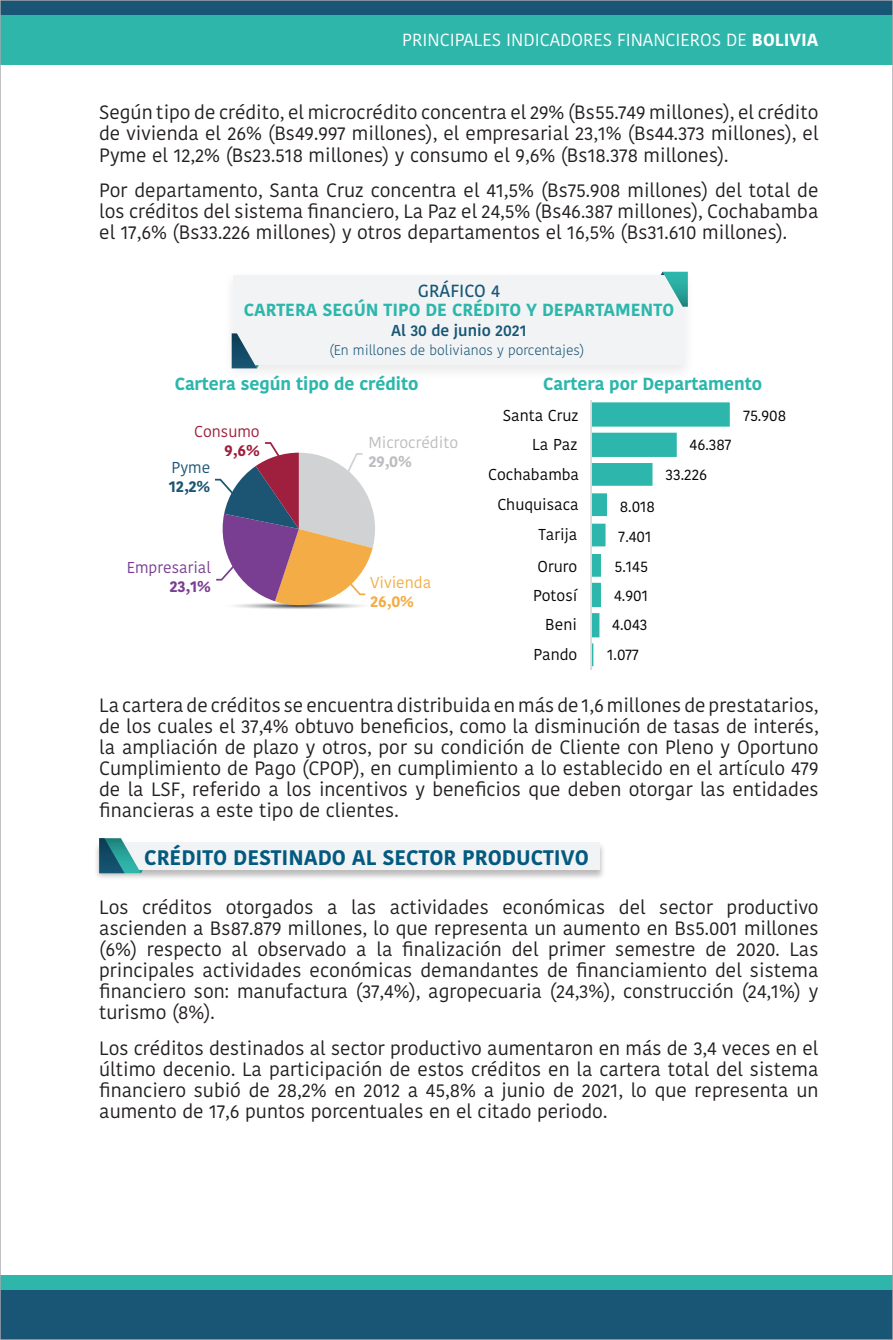
<style>
.page{position:relative;width:893px;height:1340px;background:#fff}
.page>*{position:absolute;margin:0;border:0;box-sizing:border-box;transform-origin:0 0}
.t1{font:700 21px "Kohinoor Bangla";color:#035a81}
.t2{font:19.25px/21px "Kohinoor Bangla";color:#231f20;text-align:justify}
.t3{font:700 17.5px "Kohinoor Bangla";color:#2db7ac}
.t4{font:17.5px "Kohinoor Bangla";color:#fff}
.t5{font:500 17.5px "Kohinoor Bangla";color:#175676}
.t6{font:15.75px/29.6px "Kohinoor Bangla";color:#050504;text-align:right}
.t7{font:600 15.75px "Kohinoor Bangla";color:#175676}
.t8{font:15.75px "Kohinoor Bangla";color:#bcbdc0}
.t9{font:15.75px "Kohinoor Bangla";color:#793e91}
.t10{font:15.75px "Kohinoor Bangla";color:#f4ad46}
.t11{font:15.75px "Kohinoor Bangla";color:#9f203e}
.t12{font:700 15.75px "Kohinoor Bangla";color:#bcbdc0}
.t13{font:700 15.75px "Kohinoor Bangla";color:#f4ad46}
.t14{font:700 15.75px "Kohinoor Bangla";color:#793e91}
.t15{font:700 15.75px "Kohinoor Bangla";color:#1b5573}
.t16{font:15.75px "Kohinoor Bangla";color:#1b5573}
.t17{font:700 15.75px "Kohinoor Bangla";color:#9f203e}
.t18{font:300 14px "Kohinoor Bangla";color:#175676}
.s1{font-weight:700}
</style>
<div class="page">
<div style="left:0;top:15px;width:893px;height:49px;background:#2fb6ab"></div>
<div style="left:0;top:0;width:893px;height:15px;background:#195675"></div>
<div style="left:1px;top:1290px;width:892px;height:49px;background:#195675"></div>
<div style="left:1px;top:1275px;width:892px;height:15px;background:#2fb6ab"></div>
<div style="left:94px;top:841px;width:511px;height:39px;background:#231f20;opacity:.3"></div>
<div style="left:99px;top:842px;width:501px;height:28px;background:#f2f3f4"></div>
<svg style="left:99px;top:838px;width:44px;height:35px"></svg>
<div style="left:234px;top:275px;width:451px;height:90px;background:#f2f3f4"></div>
<svg style="left:661px;top:272px;width:27px;height:35px"></svg>
<svg style="left:232px;top:333px;width:27px;height:35px"></svg>
<svg style="left:215px;top:442px;width:160px;height:167px"></svg>
<svg style="left:592px;top:402px;width:138px;height:264px"></svg>
<hr style="left:590px;top:400px;width:2px;height:270px;background:#d9dad8">
<p class="t4" style="left:402px;top:26px;width:418px">PRINCIPALES INDICADORES FINANCIEROS DE <span class="s1">BOLIVIA</span></p>
<p class="t2" style="left:99px;top:102px;width:721px">Según tipo de crédito, el microcrédito concentra el 29% (Bs55.749 millones), el crédito de vivienda el 26% (Bs49.997 millones), el empresarial 23,1% (Bs44.373 millones), el Pyme el 12,2% (Bs23.518 millones) y consumo el 9,6% (Bs18.378 millones).</p>
<p class="t2" style="left:99px;top:180px;width:721px">Por departamento, Santa Cruz concentra el 41,5% (Bs75.908 millones) del total de los créditos del sistema financiero, La Paz el 24,5% (Bs46.387 millones), Cochabamba el 17,6% (Bs33.226 millones) y otros departamentos el 16,5% (Bs31.610 millones).</p>
<p class="t5" style="left:418px;top:277px;width:84px">GRÁFICO 4</p>
<p class="t3" style="left:244px;top:295px;width:432px">CARTERA SEGÚN TIPO DE CRÉDITO Y DEPARTAMENTO</p>
<p class="t7" style="left:391px;top:317px;width:137px">Al 30 de junio 2021</p>
<p class="t18" style="left:329px;top:339px;width:256px">(En millones de bolivianos y porcentajes)</p>
<p class="t3" style="left:175px;top:369px;width:245px">Cartera según tipo de crédito</p>
<p class="t3" style="left:543px;top:369px;width:221px">Cartera por Departamento</p>
<p class="t11" style="left:194px;top:419px;width:67px">Consumo</p>
<p class="t17" style="left:225px;top:436px;width:37px">9,6%</p>
<p class="t16" style="left:172px;top:455px;width:40px">Pyme</p>
<p class="t15" style="left:169px;top:472px;width:43px">12,2%</p>
<p class="t9" style="left:127px;top:555px;width:86px">Empresarial</p>
<p class="t14" style="left:169px;top:572px;width:43px">23,1%</p>
<p class="t8" style="left:368px;top:430px;width:91px">Microcrédito</p>
<p class="t12" style="left:368px;top:447px;width:45px">29,0%</p>
<p class="t10" style="left:370px;top:571px;width:63px">Vivienda</p>
<p class="t13" style="left:370px;top:588px;width:45px">26,0%</p>
<p class="t6" style="left:488px;top:400px;width:93px">Santa Cruz<br>La Paz<br>Cochabamba<br>Chuquisaca<br>Tarija</p>
<p class="t6" style="left:533px;top:552px;width:46px;line-height:28.9px">Oruro<br>Potosí<br>Beni</p>
<p class="t6" style="left:533px;top:639px;width:46px">Pando</p>
<p class="t6" style="left:612px;top:491px;width:44px;text-align:center">8.018<br>7.401<br>5.145<br>4.901<br>4.043</p>
<p class="t6" style="left:607px;top:639px;width:33px">1.077</p>
<p class="t6" style="left:666px;top:429px;width:68px;line-height:30.3px;text-align:left;text-indent:24px">46.387<br>33.226</p>
<p class="t6" style="left:743px;top:400px;width:44px">75.908</p>
<p class="t2" style="left:99px;top:694px;width:721px">La cartera de créditos se encuentra distribuida en más de 1,6 millones de prestatarios, de los cuales el 37,4% obtuvo beneficios, como la disminución de tasas de interés, la ampliación de plazo y otros, por su condición de Cliente con Pleno y Oportuno Cumplimiento de Pago (CPOP), en cumplimiento a lo establecido en el artículo 479 de la LSF, referido a los incentivos y beneficios que deben otorgar las entidades financieras a este tipo de clientes.</p>
<p class="t1" style="left:144px;top:839px;width:446px">CRÉDITO DESTINADO AL SECTOR PRODUCTIVO</p>
<p class="t2" style="left:99px;top:896px;width:721px">Los créditos otorgados a las actividades económicas del sector productivo ascienden a Bs87.879 millones, lo que representa un aumento en Bs5.001 millones (6%) respecto al observado a la finalización del primer semestre de 2020. Las principales actividades económicas demandantes de financiamiento del sistema financiero son: manufactura (37,4%), agropecuaria (24,3%), construcción (24,1%) y turismo (8%).</p>
<p class="t2" style="left:99px;top:1037px;width:721px">Los créditos destinados al sector productivo aumentaron en más de 3,4 veces en el último decenio. La participación de estos créditos en la cartera total del sistema financiero subió de 28,2% en 2012 a 45,8% a junio de 2021, lo que representa un aumento de 17,6 puntos porcentuales en el citado periodo.</p>
</div>
